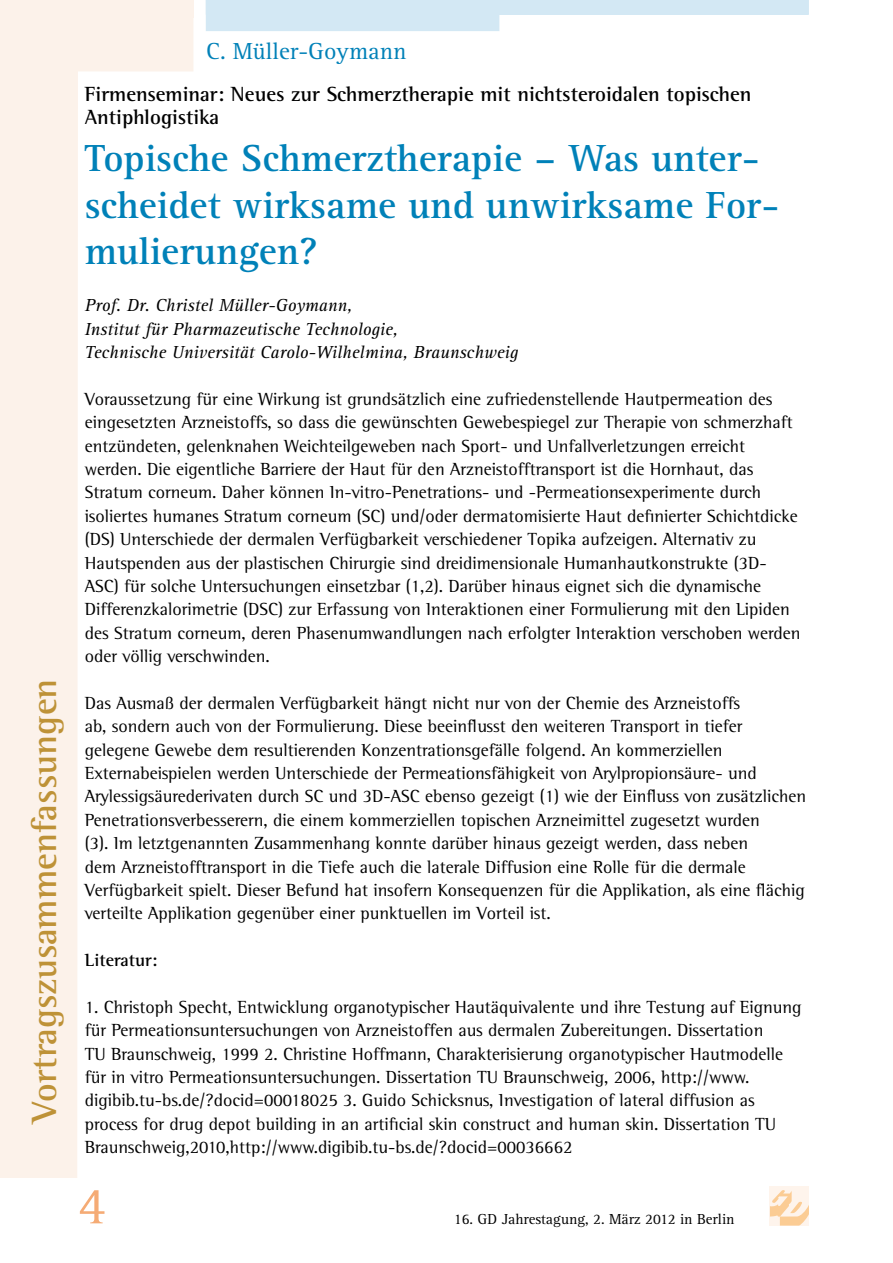
<style>
.page{position:relative;width:893px;height:1263px;background:#fff}
.page>*{position:absolute;margin:0;border:0;box-sizing:border-box;transform-origin:0 0}
.t1{font:54px "Agfa Rotis Serif";color:#f5ab75}
.t2{font:700 39px/46.8px "Agfa Rotis Serif";color:#0081b8}
.t3{font:700 36px "Agfa Rotis Semi Serif";color:#be9237}
.t4{font:24px "Agfa Rotis Serif";color:#0081b8}
.t5{font:700 21px/23.4px "Agfa Rotis Semi Serif";color:#000}
.t6{font:18px/23.4px "Agfa Rotis Semi Serif";color:#000}
.t7{font:italic 18px/23.4px "Agfa Rotis Serif";color:#000}
.t8{font:700 18px "Agfa Rotis Semi Serif";color:#000}
.t9{font:15px "Agfa Rotis Serif";color:#000}
</style>
<div class="page">
<div style="left:770px;top:1186px;width:39px;height:39px;background:#fef4ec"></div>
<svg style="left:770px;top:1190px;width:39px;height:35px"></svg>
<svg style="left:0;top:0;width:194px;height:1178px"></svg>
<div style="left:0;top:0;width:193px;height:17px;background:#fcf2ea"></div>
<svg style="left:206px;top:0;width:603px;height:31px"></svg>
<h3 class="t3" style="left:23px;top:1123px;width:445px;rotate:-90deg">Vortragszusammenfassungen</h3>
<h3 class="t4" style="left:206px;top:38px;width:202px">C. Müller-Goymann</h3>
<p class="t5" style="left:85px;top:82px;width:668px">Firmenseminar: Neues zur Schmerztherapie mit nichtsteroidalen topischen<br>Antiphlogistika</p>
<h2 class="t2" style="left:85px;top:135px;width:696px">Topische Schmerztherapie – Was unter&shy;scheidet wirksame und unwirksame For&shy;mulierungen?</h2>
<p class="t7" style="left:85px;top:294px;width:435px">Prof. Dr. Christel Müller-Goymann,<br>Institut für Pharmazeutische Technologie,<br>Technische Universität Carolo-Wilhelmina, Braunschweig</p>
<p class="t6" style="left:85px;top:387px;width:717px">Voraussetzung für eine Wirkung ist grundsätzlich eine zufriedenstellende Hautpermeation des eingesetzten Arzneistoffs, so dass die gewünschten Gewebespiegel zur Therapie von schmerzhaft entzündeten, gelenknahen Weichteilgeweben nach Sport- und Unfallverletzungen erreicht werden. Die eigentliche Barriere der Haut für den Arzneistofftransport ist die Hornhaut, das Stratum corneum. Daher können In-vitro-Penetrations- und -Permeationsexperimente durch isoliertes humanes Stratum corneum (SC) und/oder dermatomisierte Haut definierter Schichtdicke (DS) Unterschiede der dermalen Verfügbarkeit verschiedener Topika aufzeigen. Alternativ zu Hautspenden aus der plastischen Chirurgie sind dreidimensionale Humanhautkonstrukte (3D-ASC) für solche Untersuchungen einsetzbar (1,2). Darüber hinaus eignet sich die dynamische Differenzkalorimetrie (DSC) zur Erfassung von Interaktionen einer Formulierung mit den Lipiden des Stratum corneum, deren Phasenumwandlungen nach erfolgter Interaktion verschoben werden oder völlig verschwinden.</p>
<p class="t6" style="left:85px;top:691px;width:723px">Das Ausmaß der dermalen Verfügbarkeit hängt nicht nur von der Chemie des Arzneistoffs<br>ab, sondern auch von der Formulierung. Diese beeinflusst den weiteren Transport in tiefer gelegene Gewebe dem resultierenden Konzentrationsgefälle folgend. An kommerziellen Externabeispielen werden Unterschiede der Permeationsfähigkeit von Arylpropionsäure- und Arylessigsäurederivaten durch SC und 3D-ASC ebenso gezeigt (1) wie der Einfluss von zusätzlichen Penetrationsverbesserern, die einem kommerziellen topischen Arzneimittel zugesetzt wurden<br>(3). Im letztgenannten Zusammenhang konnte darüber hinaus gezeigt werden, dass neben<br>dem Arzneistofftransport in die Tiefe auch die laterale Diffusion eine Rolle für die dermale Verfügbarkeit spielt. Dieser Befund hat insofern Konsequenzen für die Applikation, als eine flächig verteilte Applikation gegenüber einer punktuellen im Vorteil ist.</p>
<p class="t8" style="left:85px;top:949px;width:74px">Literatur:</p>
<p class="t6" style="left:85px;top:995px;width:718px">1. Christoph Specht, Entwicklung organotypischer Hautäquivalente und ihre Testung auf Eignung für Permeationsuntersuchungen von Arzneistoffen aus dermalen Zubereitungen. Dissertation<br>TU Braunschweig, 1999 2. Christine Hoffmann, Charakterisierung organotypischer Hautmodelle für in vitro Permeationsuntersuchungen. Dissertation TU Braunschweig, 2006, http://www. digibib.tu-bs.de/?docid=00018025 3. Guido Schicksnus, Investigation of lateral diffusion as process for drug depot building in an artificial skin construct and human skin. Dissertation TU Braunschweig,2010,http://www.digibib.tu-bs.de/?docid=00036662</p>
<h1 class="t1" style="left:78px;top:1175px;width:30px">4</h1>
<p class="t9" style="left:454px;top:1210px;width:282px">16. GD Jahrestagung, 2. März 2012 in Berlin</p>
</div>
